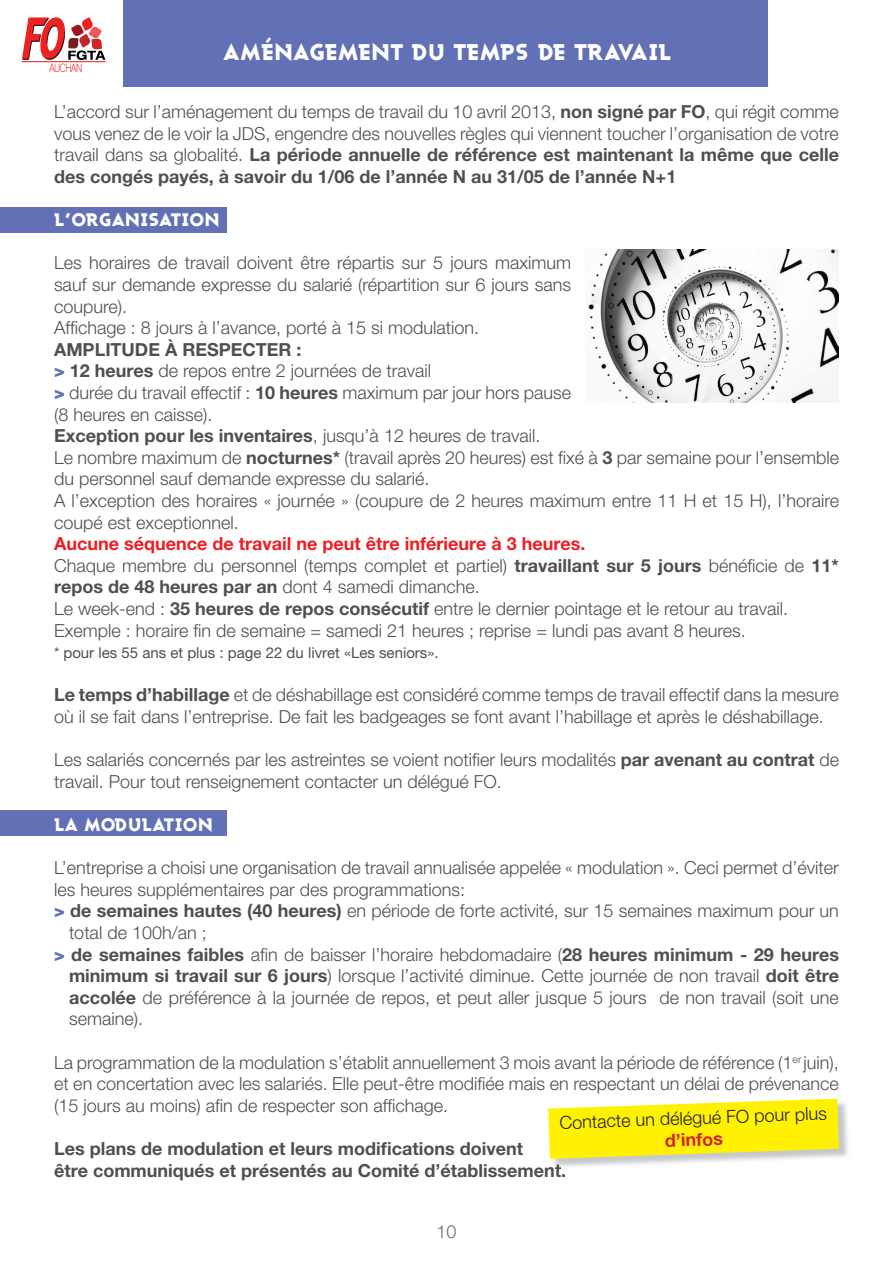
<style>
.page{position:relative;width:893px;height:1263px;background:#fff}
.page>*{position:absolute;margin:0;border:0;box-sizing:border-box;transform-origin:0 0}
.t1{font:900 22.5px "Ashby";color:#fff}
.t2{font:300 18px/21.6px "Helvetica Neue LT Pro";color:#4e4f50}
.t3{font:700 18px/21.6px "Helvetica Neue LT Pro";color:#4e4f50}
.t4{font:300 18px "Helvetica Neue LT Pro";color:#231f20}
.t5{font:900 18px "Ashby";letter-spacing:-.02em;color:#fff}
.t6{font:900 18px "Ashby";color:#fff}
.t7{font:700 18px "Helvetica Neue LT Pro";color:#d1232a}
.t8{font:300 18px "Helvetica Neue LT Pro";color:#6b6b6e}
.t9{font:15px "Helvetica Neue LT Pro";color:#4e4f50}
.t10{font:700 condensed 12.3px "Walkway";color:#ee2123;scale:.94 1}
.s1{font-weight:700}
.s2{font-weight:800;color:#6270b5}
.s3{font-weight:700;color:#ee1d23}
.s4{font-weight:300}
</style>
<div class="page">
<div style="left:123px;top:0;width:644px;height:87px;background:#6270b5"></div>
<svg style="left:22px;top:17px;width:83px;height:43px"></svg>
<hr style="left:22px;top:61px;width:83px;height:1px;background:#ee1d23">
<div style="left:0;top:810px;width:227px;height:26px;background:#6270b5"></div>
<div style="left:0;top:207px;width:227px;height:26px;background:#6270b5"></div>
<img style="left:588px;top:250px;width:251px;height:153px">
<img style="left:553px;top:1102px;width:295px;height:65px">
<img style="left:549px;top:1163px;width:16px;height:6px">
<svg style="left:548px;top:1098px;width:291px;height:61px;background:#faef2b"></svg>
<p class="t10" style="left:49px;top:61px;width:36px">AUCHAN</p>
<p class="t1" style="left:223px;top:37px;width:450px">AMÉNAGEMENT DU TEMPS DE TRAVAIL</p>
<p class="t2" style="left:54px;top:101px;width:786px;text-align:justify">L’accord sur l’aménagement du temps de travail du 10 avril 2013, <span class="s1">non signé par FO</span>, qui régit comme vous venez de le voir la JDS, engendre des nouvelles règles qui viennent toucher l’organisation de votre travail dans sa globalité. <span class="s1">La période annuelle de référence est maintenant la même que celle des congés payés, à savoir du 1/06 de l’année N au 31/05 de l’année N+1</span></p>
<p class="t5" style="left:54px;top:208px;width:167px">L’ORGANISATION</p>
<p class="t2" style="left:54px;top:252px;width:519px">Les horaires de travail doivent être répartis sur 5 jours maximum sauf sur demande expresse du salarié (répartition sur 6 jours sans coupure).<br>Affichage : 8 jours à l’avance, porté à 15 si modulation.</p>
<p class="t2" style="left:54px;top:338px;width:787px"><span class="s1">AMPLITUDE À RESPECTER :<br></span><span class="s2">&gt;</span> <span class="s1">12 heures</span> de repos entre 2 journées de travail<br><span class="s2">&gt;</span> durée du travail effectif : <span class="s1">10 heures</span> maximum par jour hors pause<br>(8 heures en caisse).<br><span class="s1">Exception pour les inventaires</span>, jusqu’à 12 heures de travail.<br>Le nombre maximum de <span class="s1">nocturnes*</span> (travail après 20 heures) est fixé à <span class="s1">3</span> par semaine pour l’ensemble du personnel sauf demande expresse du salarié.<br>A l’exception des horaires « journée » (coupure de 2 heures maximum entre 11 H et 15 H), l’horaire coupé est exceptionnel.</p>
<p class="t2" style="left:54px;top:533px;width:786px"><span class="s3">Aucune séquence de travail ne peut être inférieure à 3 heures.<br></span>Chaque membre du personnel (temps complet et partiel) <span class="s1">travaillant sur 5 jours</span> bénéficie de <span class="s1">11* repos de 48 heures par an</span> dont 4 samedi dimanche.<br>Le week-end : <span class="s1">35 heures de repos consécutif</span> entre le dernier pointage et le retour au travail.<br>Exemple : horaire fin de semaine = samedi 21 heures ; reprise = lundi pas avant 8 heures.</p>
<p class="t9" style="left:54px;top:644px;width:386px">* pour les 55 ans et plus : page 22 du livret «Les seniors».</p>
<p class="t2" style="left:54px;top:684px;width:786px"><span class="s1">Le temps d’habillage</span> et de déshabillage est considéré comme temps de travail effectif dans la mesure où il se fait dans l’entreprise. De fait les badgeages se font avant l’habillage et après le déshabillage.</p>
<p class="t2" style="left:54px;top:749px;width:786px">Les salariés concernés par les astreintes se voient notifier leurs modalités <span class="s1">par avenant au contrat</span> de travail. Pour tout renseignement contacter un délégué FO.</p>
<p class="t6" style="left:54px;top:813px;width:161px">LA MODULATION</p>
<p class="t2" style="left:54px;top:857px;width:786px">L’entreprise a choisi une organisation de travail annualisée appelée « modulation ». Ceci permet d’éviter</p>
<p class="t2" style="left:54px;top:878px;width:413px">les heures supplémentaires par des programmations:</p>
<p class="t2" style="left:54px;top:900px;width:786px"><span class="s2">&gt;</span> <span class="s1">de semaines hautes (40 heures)</span> en période de forte activité, sur 15 semaines maximum pour un</p>
<p class="t2" style="left:69px;top:921px;width:139px">total de 100h/an ;</p>
<p class="t3" style="left:54px;top:943px;width:786px"><span class="s2">&gt;</span> de semaines faibles <span class="s4">afin de baisser l’horaire hebdomadaire (</span>28 heures minimum - 29 heures</p>
<p class="t2" style="left:69px;top:965px;width:771px"><span class="s1">minimum si travail sur 6 jours</span>) lorsque l’activité diminue. Cette journée de non travail <span class="s1">doit être</span></p>
<p class="t2" style="left:69px;top:986px;width:771px"><span class="s1">accolée</span> de préférence à la journée de repos, et peut aller jusque 5 jours de non travail (soit une</p>
<p class="t2" style="left:69px;top:1008px;width:76px">semaine).</p>
<p class="t2" style="left:54px;top:1051px;width:786px;text-align:justify">La programmation de la modulation s’établit annuellement 3 mois avant la période de référence (1<sup>er</sup> juin), et en concertation avec les salariés. Elle peut-être modifiée mais en respectant un délai de prévenance (15 jours au moins) afin de respecter son affichage.</p>
<p class="t3" style="left:54px;top:1137px;width:514px">Les plans de modulation et leurs modifications doivent<br>être communiqués et présentés au Comité d’établissement.</p>
<p class="t4" style="left:559px;top:1111px;width:269px;rotate:-2deg">Contacte un délégué FO pour plus</p>
<p class="t7" style="left:665px;top:1129px;width:59px;rotate:-2deg">d’infos</p>
<p class="t8" style="left:436px;top:1220px;width:22px">10</p>
</div>
